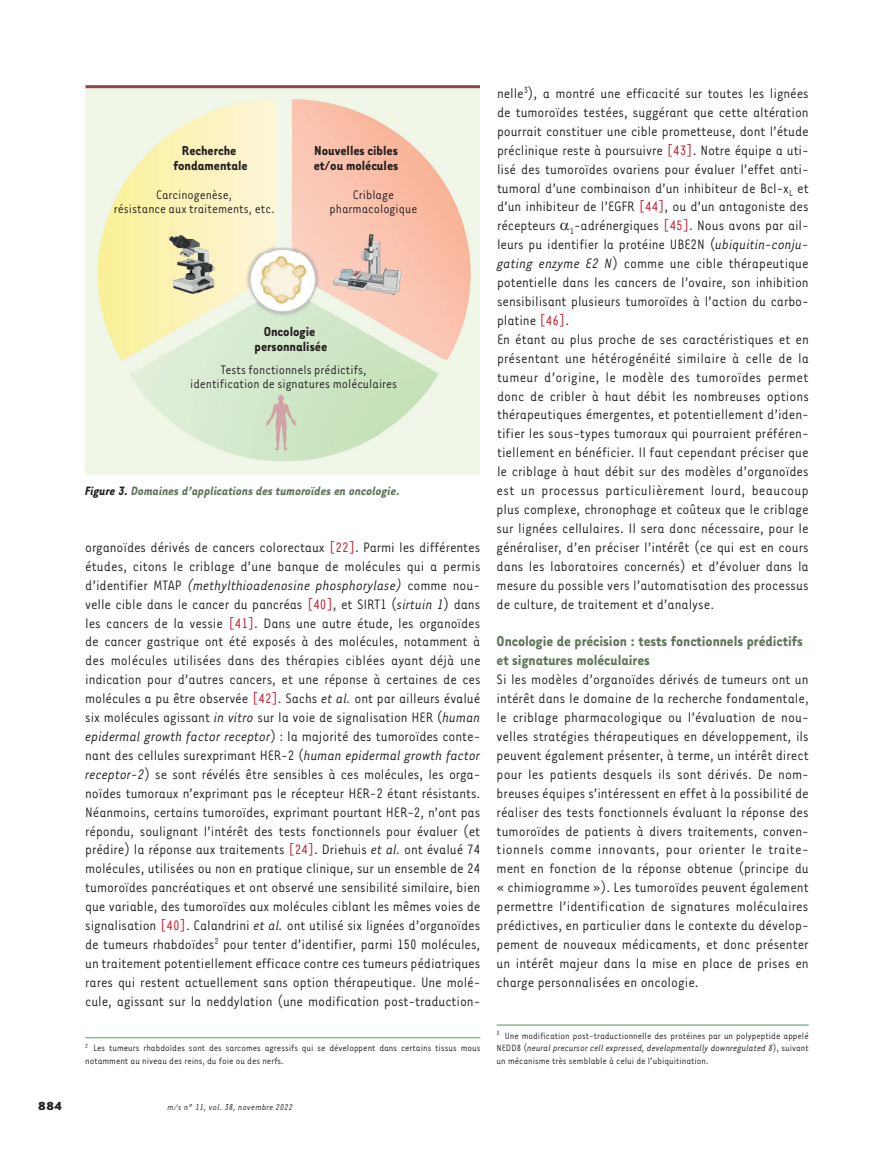
<style>
.page{position:relative;width:894px;height:1149px;background:#fff}
.page>*{position:absolute;margin:0;border:0;box-sizing:border-box;transform-origin:0 0}
.t1{font:700 16.5px/18.9px "Tarzana Narrow";color:#5f7659}
.t2{font:15.75px/18.9px "Tarzana Narrow";color:#231f20;text-align:justify}
.t3{font:700 15px/15px "Tarzana Narrow";color:#231f20;text-align:center}
.t4{font:14.25px/14.2px "Tarzana Narrow";color:#231f20;text-align:center}
.t5{font:italic 700 13.95px "Tarzana Narrow";color:#5f7659}
.t6{font:700 13.5px "Tarzana Wide";color:#231f20}
.t7{font:10.5px/12.6px "Tarzana Narrow";color:#231f20;text-align:justify}
.t8{font:italic 9.75px "Tarzana Narrow";letter-spacing:.025em;color:#231f20}
.s1{color:#231f20}
.s2{color:#c11527}
.s3{font-style:italic}
</style>
<div class="page">
<hr style="left:496px;top:1024px;width:312px;height:1px;background:#84ba95">
<hr style="left:85px;top:1036px;width:395px;height:2px;background:#84ba95">
<div style="left:85px;top:85px;width:395px;height:390px;background:#eff6e8"></div>
<img style="left:97px;top:99px;width:374px;height:363px">
<hr style="left:85px;top:85px;width:395px;height:3px;background:#8d454f">
<p class="t3" style="left:173px;top:142px;width:76px">Recherche fondamentale</p>
<p class="t4" style="left:114px;top:187px;width:162px">Carcinogenèse,<br>résistance aux traitements, etc.</p>
<p class="t3" style="left:313px;top:142px;width:86px;text-align:left">Nouvelles cibles et/ou molécules</p>
<p class="t4" style="left:329px;top:187px;width:89px">Criblage pharmacologique</p>
<p class="t3" style="left:254px;top:323px;width:74px">Oncologie personnalisée</p>
<p class="t4" style="left:190px;top:362px;width:208px">Tests fonctionnels prédictifs, identification de signatures moléculaires</p>
<p class="t5" style="left:85px;top:482px;width:316px"><span class="s1">Figure 3.</span> Domaines d’applications des tumoroïdes en oncologie.</p>
<p class="t2" style="left:85px;top:537px;width:397px">organoïdes dérivés de cancers colorectaux <span class="s2">[22]</span>. Parmi les différentes études, citons le criblage d’une banque de molécules qui a permis d’identifier MTAP <span class="s3">(methylthioadenosine phosphorylase)</span> comme nou&shy;velle cible dans le cancer du pancréas <span class="s2">[40]</span>, et SIRT1 (<span class="s3">sirtuin 1</span>) dans les cancers de la vessie <span class="s2">[41]</span>. Dans une autre étude, les organoïdes de cancer gastrique ont été exposés à des molécules, notamment à des molécules utilisées dans des thérapies ciblées ayant déjà une indication pour d’autres cancers, et une réponse à certaines de ces molécules a pu être observée <span class="s2">[42]</span>. Sachs <span class="s3">et al.</span> ont par ailleurs évalué six molécules agissant <span class="s3">in vitro</span> sur la voie de signalisation HER (<span class="s3">human epidermal growth factor receptor</span>) : la majorité des tumoroïdes conte&shy;nant des cellules surexprimant HER-2 (<span class="s3">human epidermal growth factor receptor-2</span>) se sont révélés être sensibles à ces molécules, les orga&shy;noïdes tumoraux n’exprimant pas le récepteur HER-2 étant résistants.<br>Néanmoins, certains tumoroïdes, exprimant pourtant HER-2, n’ont pas répondu, soulignant l’intérêt des tests fonctionnels pour évaluer (et prédire) la réponse aux traitements <span class="s2">[24]</span>. Driehuis <span class="s3">et al.</span> ont évalué 74 molécules, utilisées ou non en pratique clinique, sur un ensemble de 24 tumoroïdes pancréatiques et ont observé une sensibilité similaire, bien que variable, des tumoroïdes aux molécules ciblant les mêmes voies de signalisation <span class="s2">[40]</span>. Calandrini <span class="s3">et al.</span> ont utilisé six lignées d’organoïdes de tumeurs rhabdoïdes<sup>2</sup> pour tenter d’identifier, parmi 150 molécules, un traitement potentiellement efficace contre ces tumeurs pédiatriques rares qui restent actuellement sans option thérapeutique. Une molé- cule, agissant sur la neddylation (une modification post-traduction-</p>
<p class="t7" style="left:85px;top:1041px;width:396px"><sup>2</sup> Les tumeurs rhabdoïdes sont des sarcomes agressifs qui se développent dans certains tissus mous notamment au niveau des reins, du foie ou des nerfs.</p>
<p class="t6" style="left:38px;top:1097px;width:26px">884</p>
<p class="t8" style="left:167px;top:1100px;width:127px">m/s n° 11, vol. 38, novembre 2022</p>
<p class="t2" style="left:496px;top:83px;width:314px;text-align:left">nelle<sup>3</sup>), a montré une efficacité sur toutes les lignées de tumoroïdes testées, suggérant que cette altération pourrait constituer une cible prometteuse, dont l’étude préclinique reste à poursuivre <span class="s2">[43]</span>. Notre équipe a uti&shy;lisé des tumoroïdes ovariens pour évaluer l’effet anti&shy;tumoral d’une combinaison d’un inhibiteur de Bcl-x<sub>L</sub> et d’un inhibiteur de l’EGFR <span class="s2">[44]</span>, ou d’un antagoniste des récepteurs <sub>1</sub>-adrénergiques <span class="s2">[45]</span>. Nous avons par ail&shy;leurs pu identifier la protéine UBE2N (<span class="s3">ubiquitin-conju&shy;gating enzyme E2 N</span>) comme une cible thérapeutique potentielle dans les cancers de l’ovaire, son inhibition sensibilisant plusieurs tumoroïdes à l’action du carbo&shy;platine <span class="s2">[46]</span>.<br>En étant au plus proche de ses caractéristiques et en présentant une hétérogénéité similaire à celle de la tumeur d’origine, le modèle des tumoroïdes permet donc de cribler à haut débit les nombreuses options thérapeutiques émergentes, et potentiellement d’iden&shy;tifier les sous-types tumoraux qui pourraient préféren&shy;tiellement en bénéficier. Il faut cependant préciser que le criblage à haut débit sur des modèles d’organoïdes est un processus particulièrement lourd, beaucoup plus complexe, chronophage et coûteux que le criblage sur lignées cellulaires. Il sera donc nécessaire, pour le généraliser, d’en préciser l’intérêt (ce qui est en cours dans les laboratoires concernés) et d’évoluer dans la mesure du possible vers l’automatisation des processus de culture, de traitement et d’analyse.</p>
<p class="t1" style="left:496px;top:631px;width:307px">Oncologie de précision : tests fonctionnels prédictifs et signatures moléculaires</p>
<p class="t2" style="left:496px;top:669px;width:313px">Si les modèles d’organoïdes dérivés de tumeurs ont un intérêt dans le domaine de la recherche fondamentale, le criblage pharmacologique ou l’évaluation de nou&shy;velles stratégies thérapeutiques en développement, ils peuvent également présenter, à terme, un intérêt direct pour les patients desquels ils sont dérivés. De nom&shy;breuses équipes s’intéressent en effet à la possibilité de réaliser des tests fonctionnels évaluant la réponse des tumoroïdes de patients à divers traitements, conven&shy;tionnels comme innovants, pour orienter le traite&shy;ment en fonction de la réponse obtenue (principe du « chimiogramme »). Les tumoroïdes peuvent également permettre l’identification de signatures moléculaires prédictives, en particulier dans le contexte du dévelop&shy;pement de nouveaux médicaments, et donc présenter un intérêt majeur dans la mise en place de prises en charge personnalisées en oncologie.</p>
<p class="t7" style="left:496px;top:1028px;width:313px"><sup>3</sup> Une modification post-traductionnelle des protéines par un polypeptide appelé NEDD8 (<span class="s3">neural precursor cell expressed, developmentally downregulated 8</span>), suivant un mécanisme très semblable à celui de l’ubiquitination.</p>
</div>
